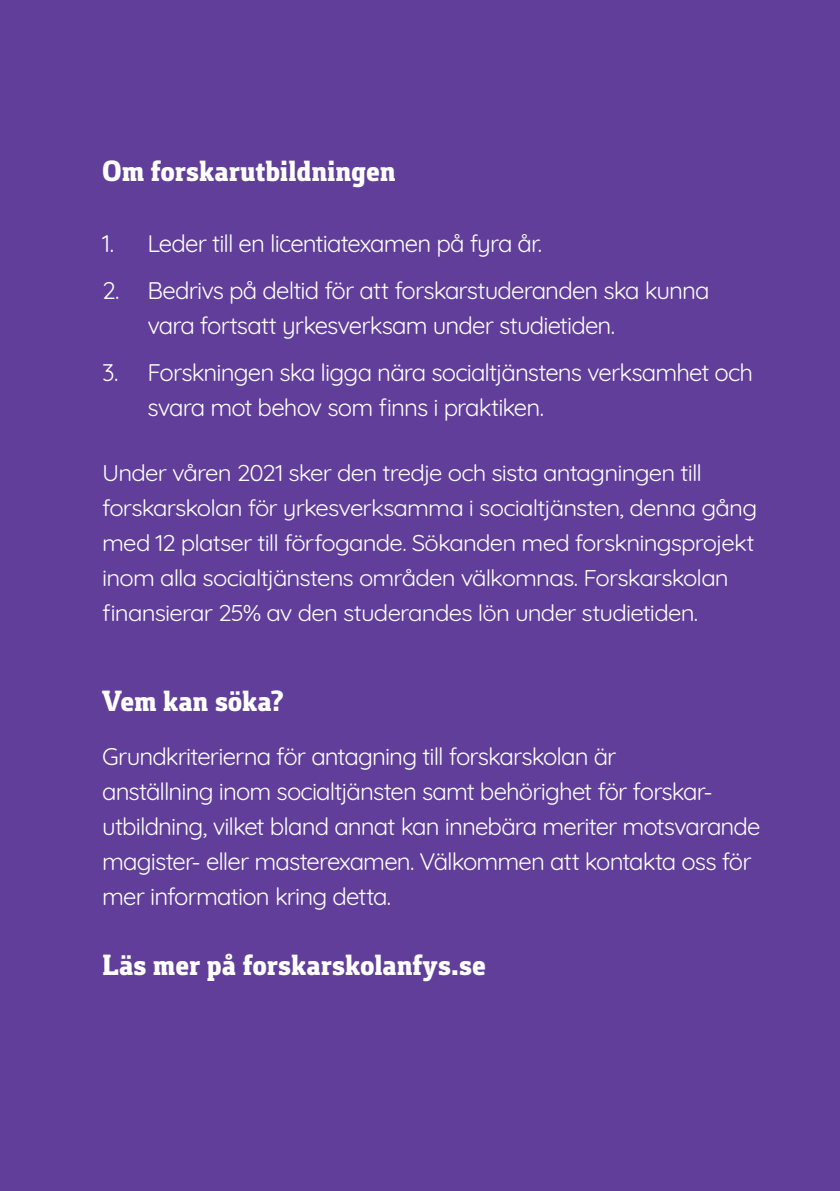
<style>
.page{position:relative;width:840px;height:1191px;background:#fff}
.page>*{position:absolute;margin:0;border:0;box-sizing:border-box;transform-origin:0 0}
.t1{font:800 30px "Foral Pro";color:#fff}
.t2{font:24px/35px "Quicksand";letter-spacing:-.035em;color:#fff}
.t3{font:22.8px/35px "Quicksand";letter-spacing:-.035em;color:#fff;scale:1.05 1}
</style>
<div class="page">
<div style="left:0;top:0;width:839px;height:1191px;background:#603e99"></div>
<p class="t1" style="left:102px;top:152px;width:295px">Om forskarutbildningen</p>
<p class="t2" style="left:102px;top:223px;width:441px">1. Leder till en licentiatexamen på fyra år.</p>
<p class="t2" style="left:147px;top:270px;width:563px;text-indent:-45px">2. Bedrivs på deltid för att forskarstuderanden ska kunna vara fortsatt yrkesverksam under studietiden.</p>
<p class="t2" style="left:147px;top:353px;width:607px;text-indent:-45px">3. Forskningen ska ligga nära socialtjänstens verksamhet och svara mot behov som finns i praktiken.</p>
<p class="t3" style="left:102px;top:453px;width:625px">Under våren 2021 sker den tredje och sista antagningen till forskarskolan för yrkesverksamma i socialtjänsten, denna gång med 12 platser till förfogande. Sökanden med forskningsprojekt inom alla socialtjänstens områden välkomnas. Forskarskolan finansierar 25% av den studerandes lön under studietiden.</p>
<p class="t1" style="left:102px;top:682px;width:183px">Vem kan söka?</p>
<p class="t2" style="left:102px;top:737px;width:659px">Grundkriterierna för antagning till forskarskolan är<br>anställning inom socialtjänsten samt behörighet för forskar&shy;utbildning, vilket bland annat kan innebära meriter motsvarande magister- eller masterexamen. Välkommen att kontakta oss för mer information kring detta.</p>
<p class="t1" style="left:102px;top:946px;width:385px">Läs mer på forskarskolanfys.se</p>
</div>
